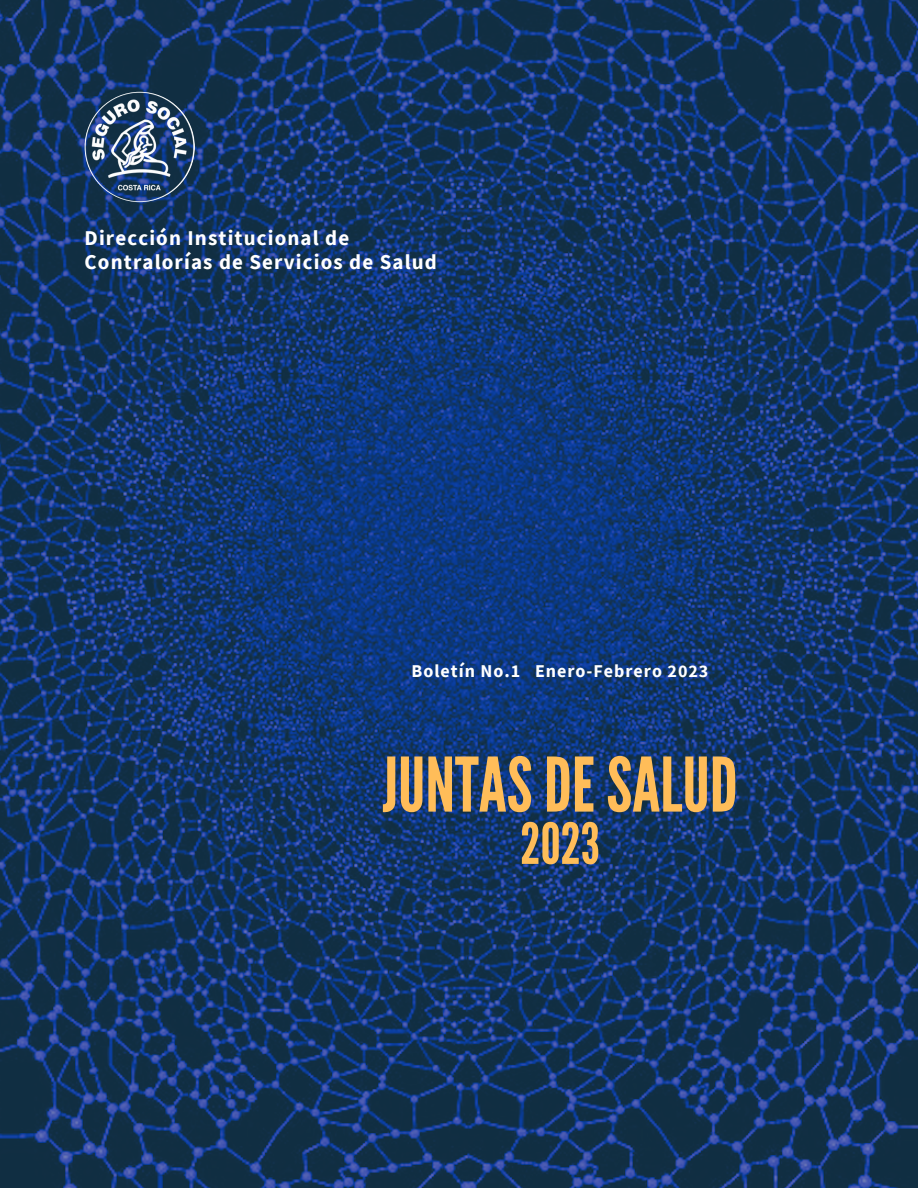
<style>
.page{position:relative;width:918px;height:1188px;background:#fff}
.page>*{position:absolute;margin:0;border:0;box-sizing:border-box;transform-origin:0 0}
.t1{font:75px "League Gothic";color:#ffbd59}
.t2{font:56.7px "League Gothic";color:#ffbd59}
.t3{font:700 21px/24.8px "Source Sans Pro";letter-spacing:.055em;color:#fff}
.t4{font:700 18px "Source Sans Pro";letter-spacing:.055em;color:#fff}
</style>
<div class="page">
<img style="left:0;top:0;width:918px;height:1188px">
<img style="left:85px;top:92px;width:110px;height:110px;border-radius:50%">
<p class="t3" style="left:85px;top:225px;width:354px">Dirección Institucional de<br>Contralorías de Servicios de Salud</p>
<p class="t4" style="left:412px;top:659px;width:298px">Boletín No.1 Enero-Febrero 2023</p>
<h1 class="t1" style="left:382px;top:741px;width:357px">JUNTASDESALUD</h1>
<h2 class="t2" style="left:520px;top:811px;width:81px">2023</h2>
</div>
